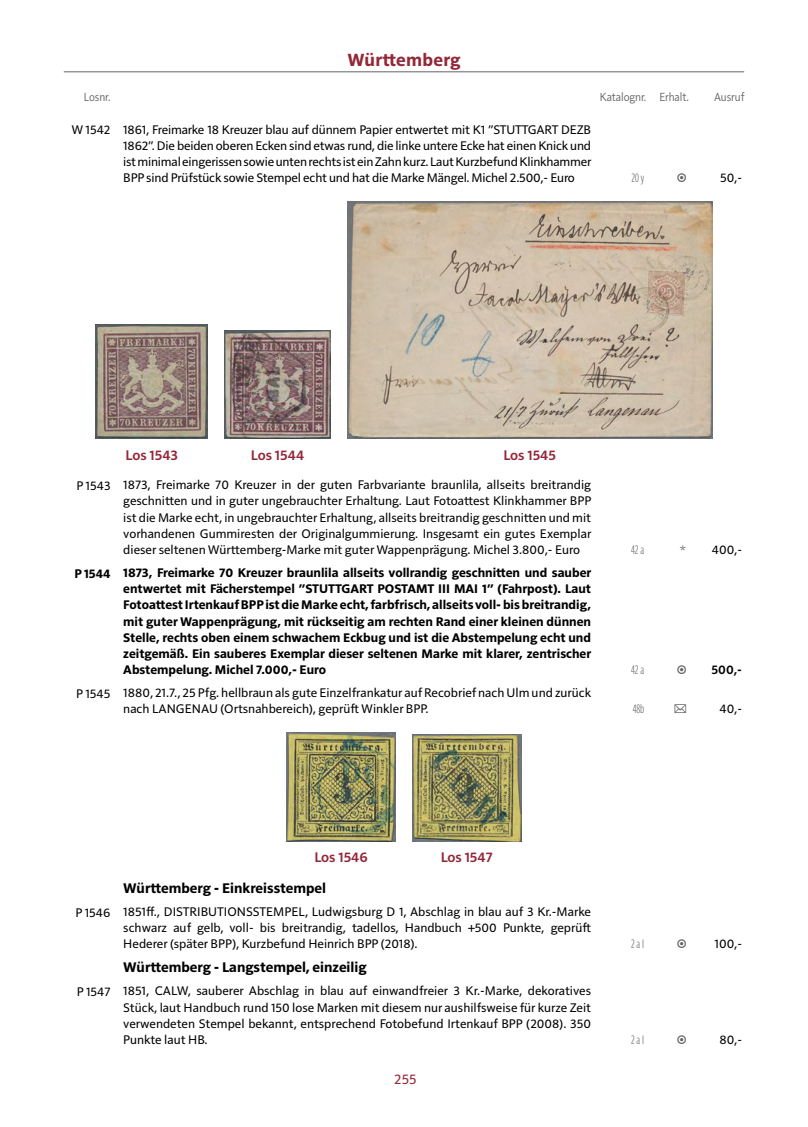
<style>
.page{position:relative;width:808px;height:1127px;background:#fff}
.page>*{position:absolute;margin:0;border:0;box-sizing:border-box;transform-origin:0 0}
.t1{font:700 18px "Solitaire MVB Pro";letter-spacing:.015em;color:#942738}
.t2{font:700 14.25px "Solitaire MVB Pro";color:#000}
.t3{font:600 14.25px "Solitaire MVB Pro";color:#942738}
.t4{font:14.25px "Solitaire MVB Pro";color:#942738}
.t5{font:12.75px/16.2px "Solitaire MVB Pro";color:#000;text-align:justify}
.t6{font:700 12.75px/16.2px "Solitaire MVB Pro";color:#000;text-align:justify}
.t7{font:600 12.75px "Solitaire MVB Pro";color:#000}
.t8{font:12px "Solitaire MVB Pro";letter-spacing:-.005em;color:#646363;scale:.9 1}
.t9{font:700 12px "Parisine Std Comp Clair";color:#646363}
</style>
<div class="page">
<hr style="left:64px;top:71px;width:680px;height:1px;background:#646363">
<img style="left:96px;top:325px;width:112px;height:113px">
<img style="left:225px;top:331px;width:105px;height:107px">
<img style="left:347px;top:201px;width:365px;height:237px">
<img style="left:287px;top:732px;width:108px;height:109px">
<img style="left:412px;top:735px;width:109px;height:106px">
<h1 class="t1" style="left:347px;top:48px;width:115px">Württemberg</h1>
<p class="t8" style="left:84px;top:88px;width:31px">Losnr.</p>
<p class="t8" style="left:600px;top:88px;width:100px">Katalognr. Erhalt.</p>
<p class="t8" style="left:714px;top:88px;width:35px">Ausruf</p>
<p class="t5" style="left:123px;top:120px;width:470px;text-indent:-52px">W 1542 1861, Freimarke 18 Kreuzer blau auf dünnem Papier entwertet mit K1 ”STUTTGART DEZB 1862”. Die beiden oberen Ecken sind etwas rund, die linke untere Ecke hat einen Knick und ist minimal eingerissen sowie unten rechts ist ein Zahn kurz. Laut Kurzbefund Klinkhammer BPP sind Prüfstück sowie Stempel echt und hat die Marke Mängel. Michel 2.500,- Euro</p>
<p class="t9" style="left:631px;top:171px;width:14px">20 y</p>
<p class="t5" style="left:720px;top:169px;width:24px">50,-</p>
<p class="t3" style="left:125px;top:445px;width:54px">Los 1543</p>
<p class="t3" style="left:251px;top:445px;width:55px">Los 1544</p>
<p class="t3" style="left:503px;top:445px;width:54px">Los 1545</p>
<p class="t5" style="left:123px;top:476px;width:470px;text-indent:-47px">P 1543 1873, Freimarke 70 Kreuzer in der guten Farbvariante braunlila, allseits breitrandig geschnitten und in guter ungebrauchter Erhaltung. Laut Fotoattest Klinkhammer BPP ist die Marke echt, in ungebrauchter Erhaltung, allseits breitrandig geschnitten und mit vorhandenen Gummiresten der Originalgummierung. Insgesamt ein gutes Exemplar dieser seltenen Württemberg-Marke mit guter Wappenprägung. Michel 3.800,- Euro</p>
<p class="t6" style="left:123px;top:564px;width:470px;text-indent:-49px">P 1544 1873, Freimarke 70 Kreuzer braunlila allseits vollrandig geschnitten und sauber entwertet mit Fächerstempel ”STUTTGART POSTAMT III MAI 1” (Fahrpost). Laut Fotoattest Irtenkauf BPP ist die Marke echt, farbfrisch, allseits voll- bis breitrandig, mit guter Wappenprägung, mit rückseitig am rechten Rand einer kleinen dünnen Stelle, rechts oben einem schwachem Eckbug und ist die Abstempelung echt und zeitgemäß. Ein sauberes Exemplar dieser seltenen Marke mit klarer, zentrischer Abstempelung. Michel 7.000,- Euro</p>
<p class="t5" style="left:123px;top:684px;width:469px;text-indent:-47px">P 1545 1880, 21.7., 25 Pfg. hellbraun als gute Einzelfrankatur auf Recobrief nach Ulm und zurück nach LANGENAU (Ortsnahbereich), geprüft Winkler BPP.</p>
<p class="t9" style="left:631px;top:543px;width:15px">42 a</p>
<p class="t5" style="left:712px;top:541px;width:32px">400,-</p>
<p class="t9" style="left:631px;top:663px;width:15px">42 a</p>
<p class="t7" style="left:711px;top:661px;width:32px">500,-</p>
<p class="t9" style="left:633px;top:702px;width:13px">48b</p>
<p class="t5" style="left:719px;top:700px;width:24px">40,-</p>
<p class="t3" style="left:314px;top:847px;width:55px">Los 1546</p>
<p class="t3" style="left:441px;top:847px;width:53px">Los 1547</p>
<p class="t2" style="left:123px;top:878px;width:204px">Württemberg - Einkreisstempel</p>
<p class="t5" style="left:123px;top:902px;width:469px;text-indent:-48px">P 1546 1851ff., DISTRIBUTIONSSTEMPEL, Ludwigsburg D 1, Abschlag in blau auf 3 Kr.-Marke schwarz auf gelb, voll- bis breitrandig, tadellos, Handbuch +500 Punkte, geprüft Hederer (später BPP), Kurzbefund Heinrich BPP (2018).</p>
<p class="t2" style="left:123px;top:958px;width:245px">Württemberg - Langstempel, einzeilig</p>
<p class="t5" style="left:123px;top:982px;width:469px;text-indent:-46px">P 1547 1851, CALW, sauberer Abschlag in blau auf einwandfreier 3 Kr.-Marke, dekoratives Stück, laut Handbuch rund 150 lose Marken mit diesem nur aushilfsweise für kurze Zeit verwendeten Stempel bekannt, entsprechend Fotobefund Irtenkauf BPP (2008). 350<br>Punkte laut HB.</p>
<p class="t4" style="left:394px;top:1069px;width:24px">255</p>
<p class="t9" style="left:631px;top:937px;width:15px">2 a I</p>
<p class="t5" style="left:714px;top:935px;width:29px">100,-</p>
<p class="t9" style="left:631px;top:1033px;width:15px">2 a I</p>
<p class="t5" style="left:719px;top:1031px;width:24px">80,-</p>
</div>
